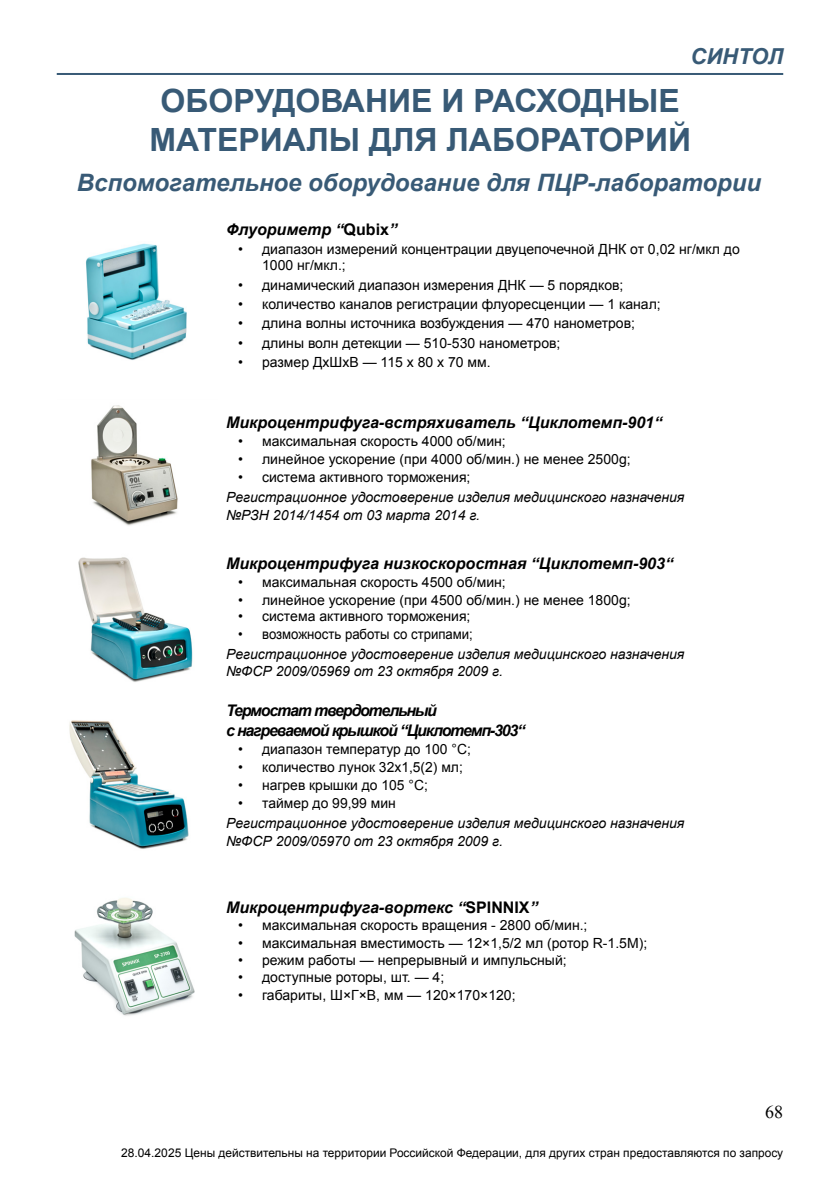
<style>
.page{position:relative;width:840px;height:1191px;background:#fff}
.page>*{position:absolute;margin:0;border:0;box-sizing:border-box;transform-origin:0 0}
.t1{font:700 32px/38.4px "Arial";color:#385a76;text-align:center}
.t2{font:italic 700 24px "Arial";color:#385a76}
.t3{font:italic 700 22px "Arial";color:#385a76}
.t4{font:18px "Times New Roman";color:#000}
.t5{font:italic 700 16px "Arial";color:#000}
.t6{font:italic 700 16px/19.2px "Arial";letter-spacing:-.07em;color:#000}
.t7{font:14px/16px "Arial";color:#000}
.t8{font:italic 14px/18px "Arial";color:#000}
.t9{font:14px "Arial";color:#000;scale:.94 1}
.t10{font:11.8px "Arial";color:#000}
.s1{font-style:normal}
.s2{font-size:12px}
</style>
<div class="page">
<hr style="left:57px;top:73px;width:725px;height:2px;background:#385a76">
<img style="left:86px;top:243px;width:101px;height:117px">
<img style="left:91px;top:405px;width:87px;height:121px">
<img style="left:78px;top:557px;width:115px;height:125px">
<img style="left:69px;top:720px;width:120px;height:129px">
<img style="left:74px;top:898px;width:121px;height:118px">
<h3 class="t3" style="left:690px;top:42px;width:94px">СИНТОЛ</h3>
<h1 class="t1" style="left:149px;top:83px;width:543px">ОБОРУДОВАНИЕ И РАСХОДНЫЕ<br>МАТЕРИАЛЫ ДЛЯ ЛАБОРАТОРИЙ</h1>
<h2 class="t2" style="left:77px;top:167px;width:685px">Вспомогательное оборудование для ПЦР-лаборатории</h2>
<p class="t5" style="left:226px;top:219px;width:172px">Флуориметр “<span class="s1">Qubix</span>”</p>
<p class="t7" style="left:262px;top:242px;width:479px;text-indent:-24px">• диапазон измерений концентрации двуцепочечной ДНК от 0,02 нг/мкл до<br>1000 нг/мкл.;</p>
<p class="t7" style="left:238px;top:277px;width:386px">• динамический диапазон измерения ДНК — 5 порядков;</p>
<p class="t7" style="left:238px;top:296px;width:424px">• количество каналов регистрации флуоресценции — 1 канал;</p>
<p class="t7" style="left:238px;top:316px;width:398px">• длина волны источника возбуждения — 470 нанометров;</p>
<p class="t7" style="left:238px;top:335px;width:324px">• длины волн детекции — 510-530 нанометров;</p>
<p class="t7" style="left:238px;top:354px;width:254px">• размер ДхШхВ — 115 х 80 х 70 мм.</p>
<p class="t5" style="left:226px;top:412px;width:437px">Микроцентрифуга-встряхиватель “Циклотемп-901“</p>
<p class="t7" style="left:238px;top:433px;width:269px">• максимальная скорость 4000 об/мин;</p>
<p class="t7" style="left:238px;top:451px;width:394px">• линейное ускорение (при 4000 об/мин.) не менее 2500g;</p>
<p class="t7" style="left:238px;top:469px;width:234px">• система активного торможения;</p>
<p class="t8" style="left:226px;top:488px;width:459px">Регистрационное удостоверение изделия медицинского назначения №РЗН 2014/1454 от 03 марта 2014 г.</p>
<p class="t5" style="left:226px;top:553px;width:448px">Микроцентрифуга низкоскоростная “Циклотемп-903“</p>
<p class="t7" style="left:238px;top:574px;width:269px">• максимальная скорость 4500 об/мин;</p>
<p class="t7" style="left:238px;top:592px;width:394px">• линейное ускорение (при 4500 об/мин.) не менее 1800g;</p>
<p class="t7" style="left:238px;top:608px;width:234px">• система активного торможения;</p>
<p class="t9" style="left:238px;top:625px;width:251px">• возможность работы со стрипами;</p>
<p class="t8" style="left:226px;top:646px;width:459px;line-height:16.8px">Регистрационное удостоверение изделия медицинского назначения №ФСР 2009/05969 от 23 октября 2009 г.</p>
<p class="t6" style="left:226px;top:702px;width:300px">Термостат твердотельный<br>с нагреваемой крышкой “Циклотемп-303“</p>
<p class="t7" style="left:238px;top:741px;width:234px">• диапазон температур до 100 °С;</p>
<p class="t7" style="left:238px;top:759px;width:226px">• количество лунок 32х1,5(2) мл;</p>
<p class="t7" style="left:238px;top:777px;width:191px">• нагрев крышки до 105 °С;</p>
<p class="t7" style="left:238px;top:795px;width:159px">• таймер до 99,99 мин</p>
<p class="t8" style="left:226px;top:814px;width:459px">Регистрационное удостоверение изделия медицинского назначения №ФСР 2009/05970 от 23 октября 2009 г.</p>
<p class="t5" style="left:226px;top:897px;width:313px">Микроцентрифуга-вортекс “<span class="s1">SPINNIX</span>”</p>
<p class="t7" style="left:238px;top:917px;width:351px">• максимальная скорость вращения - 2800 об/мин.;</p>
<p class="t7" style="left:238px;top:935px;width:410px">• максимальная вместимость — 12×1,5/2 мл (ротор R-1.5M);</p>
<p class="t7" style="left:238px;top:952px;width:330px">• режим работы — непрерывный и импульсный;</p>
<p class="t7" style="left:238px;top:969px;width:207px">• доступные роторы, шт. — 4;</p>
<p class="t7" style="left:238px;top:987px;width:279px">• габариты, Ш×Г×В, мм — 120×170×120;</p>
<p class="t4" style="left:764px;top:1100px;width:19px">68</p>
<p class="t10" style="left:121px;top:1145px;width:663px"><span class="s2">28.04.2025</span> Цены действительны на территории Российской Федерации, для других стран предоставляются по запросу</p>
</div>
